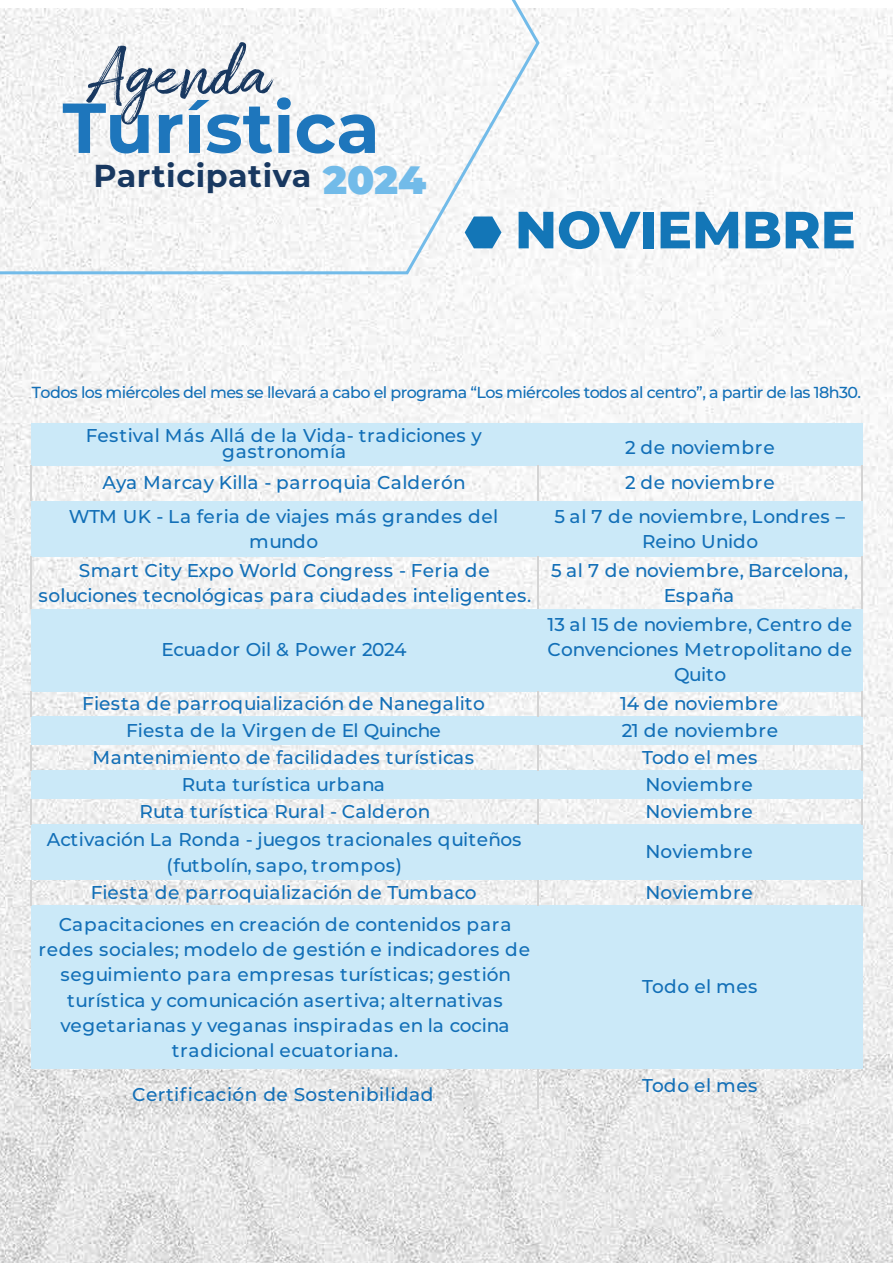
<style>
.page{position:relative;width:893px;height:1263px;background:#fff}
.page>*{position:absolute;margin:0;border:0;box-sizing:border-box;transform-origin:0 0}
.t1{font:800 52.2px "Montserrat";color:#1376b7}
.t2{font:700 31.65px "Montserrat";letter-spacing:.02em;color:#183860}
.t3{font:500 18.6px/25.3px "Montserrat";letter-spacing:.025em;color:#126fb7;text-align:center}
.t4{font:500 18.6px/25.3px "Montserrat";letter-spacing:.005em;color:#126fb7;text-align:center}
.t5{font:500 18.6px/25.3px "Montserrat";color:#126fb7;text-align:center}
.t6{font:500 18.6px "Montserrat";letter-spacing:-.005em;color:#126fb7}
.t7{font:500 15.9px "Montserrat";letter-spacing:-.035em;color:#126fb7}
.s1{font-weight:900;font-size:39.45px;color:#72bbe9}
</style>
<div class="page">
<img style="left:0;top:9px;width:893px;height:1254px">
<svg style="left:0;top:0;width:541px;height:276px"></svg>
<svg style="left:465px;top:216px;width:36px;height:32px"></svg>
<svg style="left:63px;top:42px;width:228px;height:111px"></svg>
<svg style="left:297px;top:114px;width:78px;height:39px"></svg>
<div style="left:32px;top:423px;width:831px;height:42px;background:#cbe9f8"></div>
<div style="left:32px;top:501px;width:831px;height:55px;background:#cbe9f8"></div>
<div style="left:32px;top:609px;width:831px;height:82px;background:#cbe9f8"></div>
<div style="left:32px;top:717px;width:831px;height:28px;background:#cbe9f8"></div>
<div style="left:32px;top:770px;width:831px;height:29px;background:#cbe9f8"></div>
<div style="left:32px;top:824px;width:831px;height:56px;background:#cbe9f8"></div>
<div style="left:32px;top:905px;width:831px;height:164px;background:#cbe9f8"></div>
<hr style="left:30px;top:465px;width:2px;height:36px;background:#d4d4d4">
<hr style="left:537px;top:465px;width:2px;height:36px;background:#d4d4d4">
<hr style="left:861px;top:465px;width:2px;height:36px;background:#d4d4d4">
<hr style="left:30px;top:556px;width:2px;height:53px;background:#d4d4d4">
<hr style="left:537px;top:556px;width:2px;height:53px;background:#d4d4d4">
<hr style="left:861px;top:556px;width:2px;height:53px;background:#d4d4d4">
<hr style="left:30px;top:691px;width:2px;height:26px;background:#d4d4d4">
<hr style="left:537px;top:691px;width:2px;height:26px;background:#d4d4d4">
<hr style="left:861px;top:691px;width:2px;height:26px;background:#d4d4d4">
<hr style="left:30px;top:745px;width:2px;height:25px;background:#d4d4d4">
<hr style="left:537px;top:745px;width:2px;height:25px;background:#d4d4d4">
<hr style="left:861px;top:745px;width:2px;height:25px;background:#d4d4d4">
<hr style="left:30px;top:799px;width:2px;height:25px;background:#d4d4d4">
<hr style="left:537px;top:799px;width:2px;height:25px;background:#d4d4d4">
<hr style="left:861px;top:799px;width:2px;height:25px;background:#d4d4d4">
<hr style="left:30px;top:880px;width:2px;height:25px;background:#d4d4d4">
<hr style="left:537px;top:880px;width:2px;height:25px;background:#d4d4d4">
<hr style="left:537px;top:1069px;width:2px;height:40px;background:#d4d4d4">
<hr style="left:861px;top:880px;width:2px;height:25px;background:#d4d4d4">
<h2 class="t2" style="left:93px;top:153px;width:334px">Participativa <span class="s1">2024</span></h2>
<h1 class="t1" style="left:515px;top:195px;width:342px">NOVIEMBRE</h1>
<p class="t7" style="left:32px;top:382px;width:831px">Todos los miércoles del mes se llevará a cabo el programa “Los miércoles todos al centro”, a partir de las 18h30.</p>
<p class="t3" style="left:86px;top:427px;width:398px;line-height:15.8px">Festival Más Allá de la Vida- tradiciones y gastronomía</p>
<p class="t3" style="left:625px;top:434px;width:151px">2 de noviembre</p>
<p class="t3" style="left:103px;top:469px;width:365px">Aya Marcay Killa - parroquia Calderón</p>
<p class="t3" style="left:625px;top:469px;width:151px">2 de noviembre</p>
<p class="t3" style="left:69px;top:503px;width:431px">WTM UK - La feria de viajes más grandes del mundo</p>
<p class="t3" style="left:554px;top:503px;width:292px">5 al 7 de noviembre, Londres –<br>Reino Unido</p>
<p class="t4" style="left:38px;top:557px;width:494px">Smart City Expo World Congress - Feria de soluciones tecnológicas para ciudades inteligentes.</p>
<p class="t3" style="left:551px;top:557px;width:299px">5 al 7 de noviembre, Barcelona,<br>España</p>
<p class="t6" style="left:162px;top:636px;width:247px">Ecuador Oil &amp; Power 2024</p>
<p class="t4" style="left:548px;top:611px;width:306px">13 al 15 de noviembre, Centro de<br>Convenciones Metropolitano de<br>Quito</p>
<p class="t3" style="left:82px;top:690px;width:404px">Fiesta de parroquialización de Nanegalito</p>
<p class="t3" style="left:620px;top:690px;width:159px">14 de noviembre</p>
<p class="t5" style="left:126px;top:717px;width:316px">Fiesta de la Virgen de El Quinche</p>
<p class="t3" style="left:622px;top:717px;width:158px">21 de noviembre</p>
<p class="t3" style="left:92px;top:744px;width:383px">Mantenimiento de facilidades turísticas</p>
<p class="t3" style="left:642px;top:744px;width:117px">Todo el mes</p>
<p class="t3" style="left:182px;top:771px;width:205px">Ruta turística urbana</p>
<p class="t3" style="left:645px;top:771px;width:109px">Noviembre</p>
<p class="t3" style="left:140px;top:798px;width:292px">Ruta turística Rural - Calderon</p>
<p class="t3" style="left:645px;top:798px;width:109px">Noviembre</p>
<p class="t5" style="left:47px;top:826px;width:476px">Activación La Ronda - juegos tracionales quiteños (futbolín, sapo, trompos)</p>
<p class="t3" style="left:645px;top:838px;width:109px">Noviembre</p>
<p class="t3" style="left:91px;top:879px;width:387px">Fiesta de parroquialización de Tumbaco</p>
<p class="t3" style="left:645px;top:879px;width:109px">Noviembre</p>
<p class="t3" style="left:38px;top:911px;width:493px">Capacitaciones en creación de contenidos para redes sociales; modelo de gestión e indicadores de seguimiento para empresas turísticas; gestión turística y comunicación asertiva; alternativas vegetarianas y veganas inspiradas en la cocina tradicional ecuatoriana.</p>
<p class="t3" style="left:642px;top:973px;width:117px">Todo el mes</p>
<p class="t3" style="left:132px;top:1080px;width:303px">Certificación de Sostenibilidad</p>
<p class="t3" style="left:642px;top:1072px;width:117px">Todo el mes</p>
</div>
